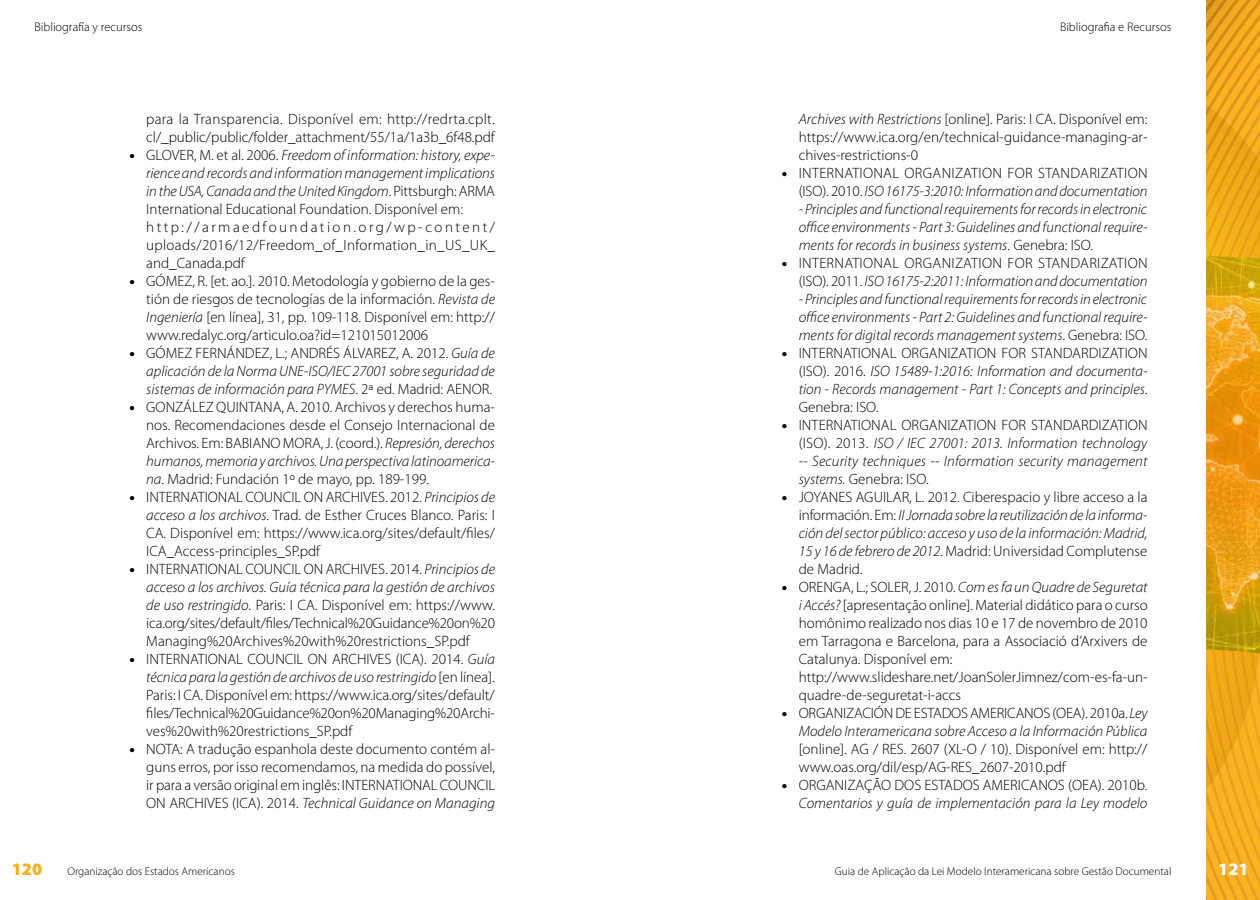
<style>
.page{position:relative;width:1260px;height:900px;background:#fff}
.page>*{position:absolute;margin:0;border:0;box-sizing:border-box;transform-origin:0 0}
.t1{font:900 17.5px "Myriad Pro";color:#fcaf17}
.t2{font:900 17.5px "Myriad Pro";color:#fff}
.t3{font:300 15px/18px "Myriad Pro";color:#000;text-align:justify}
.t4{font:italic 300 15px/18px "Myriad Pro";color:#000;text-align:justify}
.t5{font:300 15px/18px "Myriad Pro";letter-spacing:.02em;color:#000;text-align:right}
.t6{font:300 12.5px "Myriad Pro";color:#000}
.t7{font:300 11.25px "Myriad Pro";color:#000}
.s1{font-weight:900}
.s2{font-style:italic}
.s3{font-weight:900;font-style:normal}
.s4{font-style:normal}
</style>
<div class="page">
<svg style="left:1206px;top:0;width:54px;height:900px;background:#efa71c"></svg>
<img style="left:1206px;top:256px;width:54px;height:401px">
<p class="t6" style="left:35px;top:20px;width:109px">Bibliografía y recursos</p>
<p class="t3" style="left:146px;top:110px;width:350px">para la Transparencia. Disponível em: http://redrta.cplt. cl/_public/public/folder_attachment/55/1a/1a3b_6f48.pdf</p>
<p class="t5" style="left:146px;top:146px;width:350px;text-align:left;text-indent:-17px"><span class="s1">•</span> GLOVER, M. et al. 2006. <span class="s2">Freedom of information: history, expe&shy;rience and records and information management implications in the USA, Canada and the United Kingdom</span>. Pittsburgh: ARMA International Educational Foundation. Disponível em: http://armaedfoundation.org/wp-content/ uploads/2016/12/Freedom_of_Information_in_US_UK_ and_Canada.pdf</p>
<p class="t3" style="left:146px;top:272px;width:350px;text-indent:-17px"><span class="s1">•</span> GÓMEZ, R. [et. ao.]. 2010. Metodología y gobierno de la ges&shy;tión de riesgos de tecnologías de la información. <span class="s2">Revista de Ingeniería</span> [en línea], 31, pp. 109-118. Disponível em: http:// www.redalyc.org/articulo.oa?id=121015012006</p>
<p class="t4" style="left:146px;top:344px;width:350px;text-indent:-17px"><span class="s3">•</span> <span class="s4">GÓMEZ FERNÁNDEZ, L.; ANDRÉS ÁLVAREZ, A. 2012.</span> Guía de aplicación de la Norma UNE-ISO/IEC 27001 sobre seguridad de sistemas de información para PYMES<span class="s4">. 2ª ed. Madrid: AENOR.</span></p>
<p class="t3" style="left:146px;top:398px;width:350px;text-indent:-17px"><span class="s1">•</span> GONZÁLEZ QUINTANA, A. 2010. Archivos y derechos huma&shy;nos. Recomendaciones desde el Consejo Internacional de Archivos. Em: BABIANO MORA, J. (coord.). <span class="s2">Represión, derechos humanos, memoria y archivos. Una perspectiva latinoamerica&shy;na</span>. Madrid: Fundación 1º de mayo, pp. 189-199.</p>
<p class="t3" style="left:146px;top:488px;width:350px;text-indent:-17px"><span class="s1">•</span> INTERNATIONAL COUNCIL ON ARCHIVES. 2012. <span class="s2">Principios de acceso a los archivos</span>. Trad. de Esther Cruces Blanco. Paris: I CA. Disponível em: https://www.ica.org/sites/default/files/ ICA_Access-principles_SP.pdf</p>
<p class="t3" style="left:146px;top:560px;width:350px;text-indent:-17px"><span class="s1">•</span> INTERNATIONAL COUNCIL ON ARCHIVES. 2014. <span class="s2">Principios de acceso a los archivos. Guía técnica para la gestión de archivos de uso restringido</span>. Paris: I CA. Disponível em: https://www. ica.org/sites/default/files/Technical%20Guidance%20on%20<br>Managing%20Archives%20with%20restrictions_SP.pdf</p>
<p class="t3" style="left:146px;top:650px;width:350px;text-indent:-17px"><span class="s1">•</span> INTERNATIONAL COUNCIL ON ARCHIVES (ICA). 2014. <span class="s2">Guía técnica para la gestión de archivos de uso restringido</span> [en línea].<br>Paris: I CA. Disponível em: https://www.ica.org/sites/default/ files/Technical%20Guidance%20on%20Managing%20Archi&shy;ves%20with%20restrictions_SP.pdf</p>
<p class="t3" style="left:146px;top:740px;width:350px;text-indent:-17px"><span class="s1">•</span> NOTA: A tradução espanhola deste documento contém al&shy;guns erros, por isso recomendamos, na medida do possível, ir para a versão original em inglês: INTERNATIONAL COUNCIL ON ARCHIVES (ICA). 2014. <span class="s2">Technical Guidance on Managing</span></p>
<p class="t6" style="left:1060px;top:20px;width:113px">Bibliografia e Recursos</p>
<p class="t3" style="left:799px;top:110px;width:350px"><span class="s2">Archives with Restrictions</span> [online]. Paris: I CA. Disponível em: https://www.ica.org/en/technical-guidance-managing-ar&shy;chives-restrictions-0</p>
<p class="t5" style="left:782px;top:164px;width:367px"><span class="s1">•</span> INTERNATIONAL ORGANIZATION FOR STANDARIZATION (ISO). 2010. <span class="s2">ISO 16175-3:2010: Information and documentation</span></p>
<p class="t4" style="left:799px;top:200px;width:350px">- Principles and functional requirements for records in electronic office environments - Part 3: Guidelines and functional require&shy;ments for records in business systems<span class="s4">. Genebra: ISO.</span></p>
<p class="t5" style="left:782px;top:254px;width:367px"><span class="s1">•</span> INTERNATIONAL ORGANIZATION FOR STANDARIZATION (ISO). 2011. <span class="s2">ISO 16175-2:2011: Information and documentation</span></p>
<p class="t4" style="left:799px;top:290px;width:350px">- Principles and functional requirements for records in electronic office environments - Part 2: Guidelines and functional require&shy;ments for digital records management systems<span class="s4">. Genebra: ISO.</span></p>
<p class="t4" style="left:799px;top:344px;width:350px;text-indent:-17px"><span class="s3">•</span> <span class="s4">INTERNATIONAL ORGANIZATION FOR STANDARDIZATION (ISO). 2016.</span> ISO 15489-1:2016: Information and documenta&shy;tion - Records management - Part 1: Concepts and principles<span class="s4">.<br>Genebra: ISO.</span></p>
<p class="t4" style="left:799px;top:416px;width:350px;text-indent:-17px"><span class="s3">•</span> <span class="s4">INTERNATIONAL ORGANIZATION FOR STANDARDIZATION (ISO). 2013.</span> ISO / IEC 27001: 2013. Information technology -- Security techniques -- Information security management systems. <span class="s4">Genebra: ISO.</span></p>
<p class="t4" style="left:799px;top:488px;width:350px;text-indent:-17px"><span class="s3">•</span> <span class="s4">JOYANES AGUILAR, L. 2012. Ciberespacio y libre acceso a la información. Em:</span> II Jornada sobre la reutilización de la informa&shy;ción del sector público: acceso y uso de la información: Madrid, 15 y 16 de febrero de 2012<span class="s4">. Madrid: Universidad Complutense de Madrid.</span></p>
<p class="t3" style="left:799px;top:578px;width:350px;text-align:left;text-indent:-17px"><span class="s1">•</span> ORENGA, L.; SOLER, J. 2010. <span class="s2">Com es fa un Quadre de Seguretat i Accés?</span> [apresentação online]. Material didático para o curso homônimo realizado nos dias 10 e 17 de novembro de 2010 em Tarragona e Barcelona, para a Associació d’Arxivers de Catalunya. Disponível em: http://www.slideshare.net/JoanSolerJimnez/com-es-fa-un&shy;quadre-de-seguretat-i-accs</p>
<p class="t4" style="left:782px;top:704px;width:367px;text-align:right"><span class="s3">•</span> <span class="s4">ORGANIZACIÓN DE ESTADOS AMERICANOS (OEA). 2010a.</span> Ley<br>Modelo Interamericana sobre Acceso a la Información Pública</p>
<p class="t3" style="left:799px;top:740px;width:350px">[online]. AG / RES. 2607 (XL-O / 10). Disponível em: http:// www.oas.org/dil/esp/AG-RES_2607-2010.pdf</p>
<p class="t4" style="left:782px;top:776px;width:367px;text-align:right"><span class="s3">•</span> <span class="s4">ORGANIZAÇÃO DOS ESTADOS AMERICANOS (OEA). 2010b.<br></span>Comentarios y guía de implementación para la Ley modelo</p>
<p class="t1" style="left:12px;top:858px;width:32px">120</p>
<p class="t7" style="left:68px;top:865px;width:169px">Organização dos Estados Americanos</p>
<p class="t2" style="left:1218px;top:858px;width:32px">121</p>
<p class="t7" style="left:835px;top:865px;width:338px">Guia de Aplicação da Lei Modelo Interamericana sobre Gestão Documental</p>
</div>
